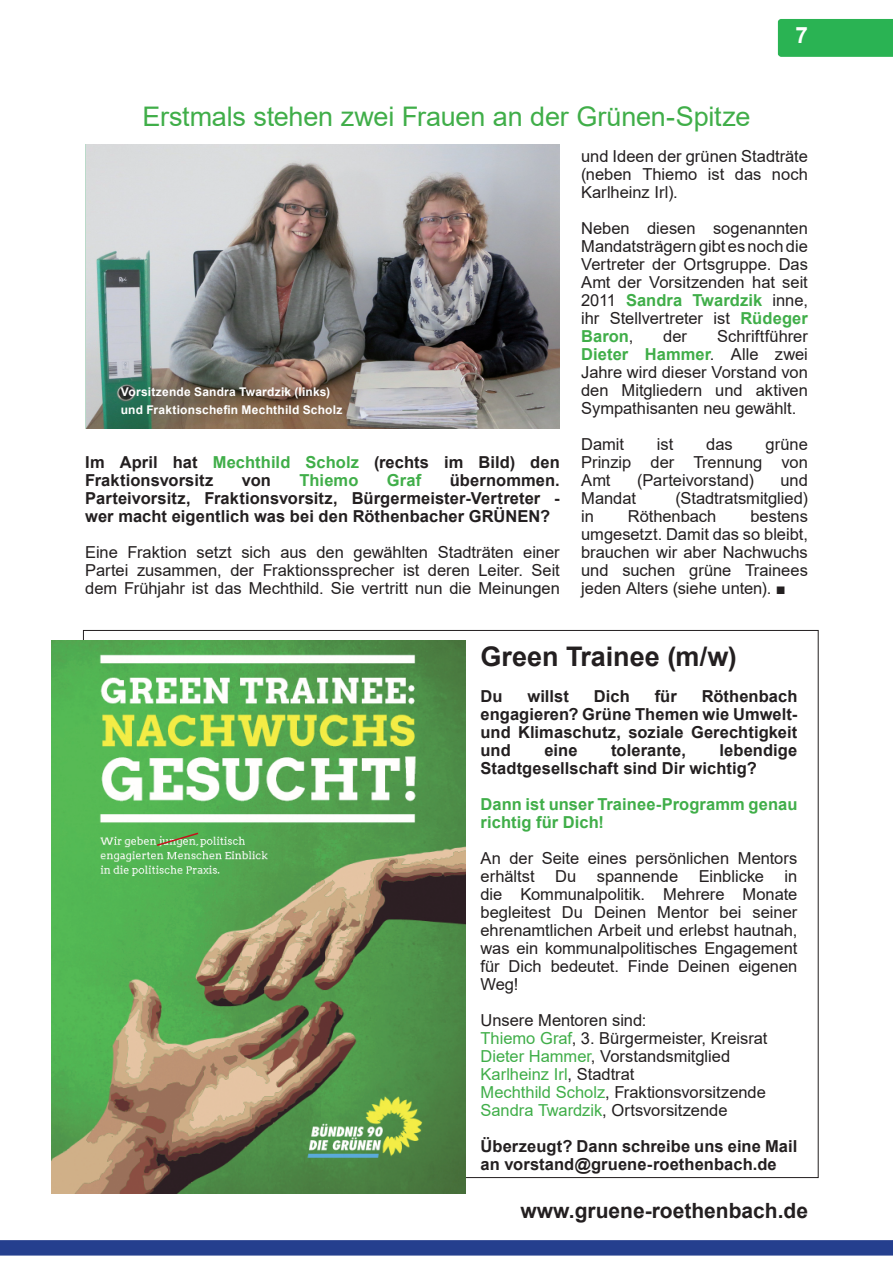
<style>
.page{position:relative;width:893px;height:1263px;background:#fff}
.page>*{position:absolute;margin:0;border:0;box-sizing:border-box;transform-origin:0 0}
.t1{font:27px "Arial";letter-spacing:-.01em;color:#40ae49}
.t2{font:700 27px "Arial";color:#231f20}
.t3{font:700 22.5px "Arial";color:#fff}
.t4{font:700 21px "Arial";color:#231f20}
.t5{font:16.5px/18px "Arial";color:#231f20;text-align:justify}
.t6{font:700 16.5px/18px "Arial";letter-spacing:.005em;color:#231f20}
.t7{font:700 16.5px/18px "Arial";letter-spacing:.005em;color:#40ae49}
.t8{font:700 12px/18px "Arial";letter-spacing:.015em;color:#fff}
.s1{color:#40ae49}
.s2{font-weight:700;color:#40ae49}
.s3{font-family:"Times New Roman"}
</style>
<div class="page">
<div style="left:0;top:1240px;width:893px;height:15px;background:#253f8e"></div>
<div style="left:777px;top:19px;width:116px;height:38px;background:#2ab353"></div>
<img style="left:51px;top:641px;width:415px;height:552px">
<img style="left:86px;top:144px;width:474px;height:285px">
<svg style="left:155px;top:831px;width:45px;height:16px"></svg>
<h1 class="t1" style="left:143px;top:98px;width:609px">Erstmals stehen zwei Frauen an der Grünen-Spitze</h1>
<h2 class="t3" style="left:795px;top:20px;width:14px">7</h2>
<p class="t8" style="left:121px;top:383px;width:223px">Vorsitzende Sandra Twardzik (links) und Fraktionschefin Mechthild Scholz</p>
<p class="t6" style="left:85px;top:453px;width:476px">Im April hat <span class="s1">Mechthild Scholz</span> (rechts im Bild) den<br>Fraktionsvorsitz</p>
<p class="t6" style="left:242px;top:471px;width:31px">von</p>
<p class="t7" style="left:299px;top:471px;width:60px">Thiemo</p>
<p class="t7" style="left:387px;top:471px;width:36px">Graf</p>
<p class="t6" style="left:85px;top:471px;width:476px;text-align:justify;text-indent:364px">übernommen.<br>Parteivorsitz, Fraktionsvorsitz, Bürgermeister-Vertreter - wer macht eigentlich was bei den Röthenbacher GRÜNEN?</p>
<p class="t5" style="left:85px;top:543px;width:476px">Eine Fraktion setzt sich aus den gewählten Stadträten einer Partei zusammen, der Fraktionssprecher ist deren Leiter. Seit dem Frühjahr ist das Mechthild. Sie vertritt nun die Meinungen</p>
<p class="t5" style="left:581px;top:147px;width:228px">und Ideen der grünen Stadträte (neben Thiemo ist das noch Karlheinz Irl).</p>
<p class="t5" style="left:581px;top:219px;width:228px">Neben diesen sogenannten Mandatsträgern gibt es noch die Vertreter der Ortsgruppe. Das Amt der Vorsitzenden hat seit 2011 <span class="s2">Sandra Twardzik</span> inne, ihr Stellvertreter ist <span class="s2">Rüdeger Baron</span>,</p>
<p class="t5" style="left:581px;top:327px;width:228px;text-indent:136px">Schriftführer <span class="s2">Dieter Hammer</span>. Alle zwei Jahre wird dieser Vorstand von den Mitgliedern und aktiven Sympathisanten neu gewählt.</p>
<p class="t5" style="left:581px;top:435px;width:44px">Damit</p>
<p class="t5" style="left:657px;top:435px;width:18px">ist</p>
<p class="t5" style="left:706px;top:435px;width:28px">das</p>
<p class="t5" style="left:663px;top:327px;width:25px">der</p>
<p class="t5" style="left:581px;top:435px;width:228px;text-indent:184px">grüne Prinzip der Trennung von Amt</p>
<p class="t5" style="left:637px;top:471px;width:118px">(Parteivorstand)</p>
<p class="t5" style="left:780px;top:471px;width:29px">und</p>
<p class="t5" style="left:581px;top:489px;width:56px">Mandat</p>
<p class="t5" style="left:675px;top:489px;width:134px">(Stadtratsmitglied)</p>
<p class="t5" style="left:581px;top:507px;width:14px">in</p>
<p class="t5" style="left:628px;top:507px;width:90px">Röthenbach</p>
<p class="t5" style="left:581px;top:507px;width:228px;text-indent:169px">bestens umgesetzt. Damit das so bleibt, brauchen wir aber Nachwuchs und suchen grüne Trainees jeden Alters (siehe unten). <span class="s3">■</span></p>
<h1 class="t2" style="left:480px;top:637px;width:258px">Green Trainee (m/w)</h1>
<p class="t6" style="left:480px;top:687px;width:24px">Du</p>
<p class="t6" style="left:527px;top:687px;width:43px">willst</p>
<p class="t6" style="left:594px;top:687px;width:37px">Dich</p>
<p class="t6" style="left:655px;top:687px;width:24px">für</p>
<p class="t6" style="left:480px;top:687px;width:318px;text-align:justify;text-indent:221px">Röthenbach engagieren? Grüne Themen wie Umwelt&shy;und Klimaschutz, soziale Gerechtigkeit und</p>
<p class="t6" style="left:480px;top:741px;width:318px;text-indent:239px">lebendige<br>Stadtgesellschaft sind Dir wichtig?</p>
<p class="t7" style="left:480px;top:795px;width:318px">Dann ist unser Trainee-Programm genau richtig für Dich!</p>
<p class="t5" style="left:480px;top:849px;width:318px">An der Seite eines persönlichen Mentors erhältst Du spannende Einblicke in die Kommunalpolitik. Mehrere Monate begleitest Du Deinen Mentor bei seiner ehrenamtlichen Arbeit und erlebst hautnah, was ein kommunalpolitisches Engagement für Dich bedeutet. Finde Deinen eigenen Weg!</p>
<p class="t5" style="left:480px;top:1011px;width:289px;text-align:left">Unsere Mentoren sind:<br><span class="s1">Thiemo Graf</span>, 3. Bürgermeister, Kreisrat <span class="s1">Dieter Hammer</span>, Vorstandsmitglied <span class="s1">Karlheinz Irl</span>, Stadtrat<br><span class="s1">Mechthild Scholz</span>, Fraktionsvorsitzende <span class="s1">Sandra Twardzik</span>, Ortsvorsitzende</p>
<p class="t6" style="left:480px;top:1137px;width:318px">Überzeugt? Dann schreibe uns eine Mail an vorstand@gruene-roethenbach.de</p>
<p class="t6" style="left:544px;top:741px;width:35px">eine</p>
<p class="t6" style="left:611px;top:741px;width:76px">tolerante,</p>
<p class="t4" style="left:521px;top:1195px;width:289px">www.gruene-roethenbach.de</p>
</div>
